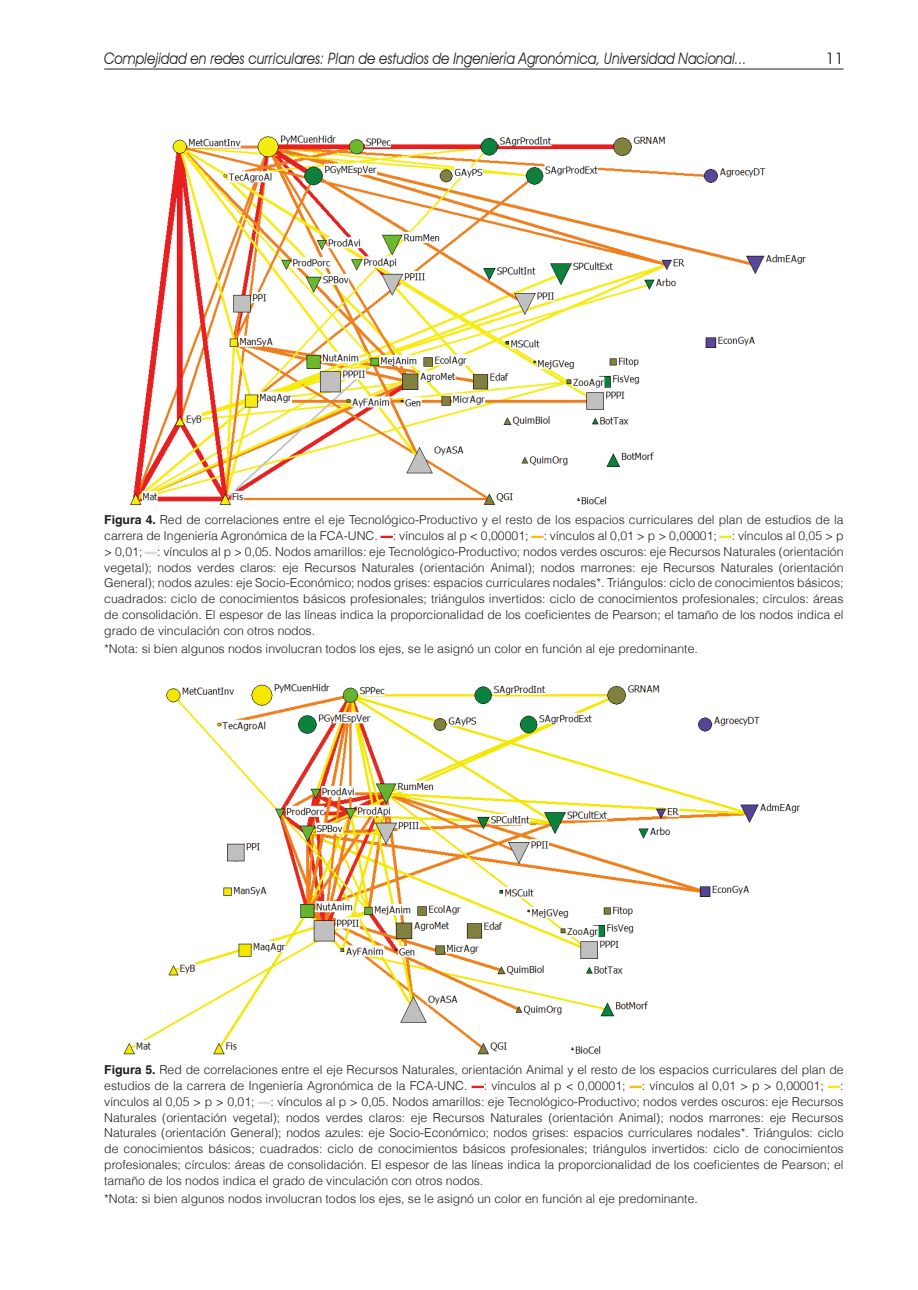
<style>
.page{position:relative;width:918px;height:1290px;background:#fff}
.page>*{position:absolute;margin:0;border:0;box-sizing:border-box;transform-origin:0 0}
.t1{font:italic 15.75px "Avant Garde IT Cby BT";color:#1d1d1c;scale:.87 1}
.t2{font:15.75px "Avant Garde IT Cby BT";color:#1d1d1c}
.t3{font:300 12.25px/15.8px "Helvetica LT";color:#1d1d1c;text-align:justify}
.s1{font-weight:700}
.s2{font-family:"Times New Roman";font-weight:400;color:#e71f20}
.s3{font-family:"Times New Roman";font-weight:400;color:#fabf13}
.s4{font-family:"Times New Roman";font-weight:400;color:#f6ec11}
.s5{font-family:"Times New Roman";font-weight:400;color:#d9dad9}
</style>
<div class="page">
<hr style="left:104px;top:69px;width:739px;height:1px;background:#1d1d1c">
<img style="left:130px;top:135px;width:677px;height:370px">
<img style="left:123px;top:683px;width:678px;height:372px">
<p class="t1" style="left:104px;top:49px;width:740px">Complejidad en redes curriculares: Plan de estudios de Ingeniería Agronómica, Universidad Nacional...</p>
<p class="t2" style="left:826px;top:49px;width:19px">11</p>
<p class="t3" style="left:104px;top:512px;width:741px"><span class="s1">Figura 4.</span> Red de correlaciones entre el eje Tecnológico-Productivo y el resto de los espacios curriculares del plan de estudios de la carrera de Ingeniería Agronómica de la FCA-UNC. <span class="s2">▬</span>: vínculos al p &lt; 0,00001; <span class="s3">▬</span>: vínculos al 0,01 &gt; p &gt; 0,00001; <span class="s4">▬</span>: vínculos al 0,05 &gt; p &gt; 0,01; <span class="s5">▬</span>: vínculos al p &gt; 0,05. Nodos amarillos: eje Tecnológico-Productivo; nodos verdes oscuros: eje Recursos Naturales (orientación vegetal); nodos verdes claros: eje Recursos Naturales (orientación Animal); nodos marrones: eje Recursos Naturales (orientación General); nodos azules: eje Socio-Económico; nodos grises: espacios curriculares nodales*. Triángulos: ciclo de conocimientos básicos; cuadrados: ciclo de conocimientos básicos profesionales; triángulos invertidos: ciclo de conocimientos profesionales; círculos: áreas de consolidación. El espesor de las líneas indica la proporcionalidad de los coeficientes de Pearson; el tamaño de los nodos indica el grado de vinculación con otros nodos.</p>
<p class="t3" style="left:104px;top:641px;width:595px">*Nota: si bien algunos nodos involucran todos los ejes, se le asignó un color en función al eje predominante.</p>
<p class="t3" style="left:104px;top:1062px;width:741px"><span class="s1">Figura 5.</span> Red de correlaciones entre el eje Recursos Naturales, orientación Animal y el resto de los espacios curriculares del plan de estudios de la carrera de Ingeniería Agronómica de la FCA-UNC. <span class="s2">▬</span>: vínculos al p &lt; 0,00001; <span class="s3">▬</span>: vínculos al 0,01 &gt; p &gt; 0,00001; <span class="s4">▬</span>: vínculos al 0,05 &gt; p &gt; 0,01; <span class="s5">▬</span>: vínculos al p &gt; 0,05. Nodos amarillos: eje Tecnológico-Productivo; nodos verdes oscuros: eje Recursos Naturales (orientación vegetal); nodos verdes claros: eje Recursos Naturales (orientación Animal); nodos marrones: eje Recursos Naturales (orientación General); nodos azules: eje Socio-Económico; nodos grises: espacios curriculares nodales*. Triángulos: ciclo de conocimientos básicos; cuadrados: ciclo de conocimientos básicos profesionales; triángulos invertidos: ciclo de conocimientos profesionales; círculos: áreas de consolidación. El espesor de las líneas indica la proporcionalidad de los coeficientes de Pearson; el tamaño de los nodos indica el grado de vinculación con otros nodos.</p>
<p class="t3" style="left:104px;top:1190px;width:595px">*Nota: si bien algunos nodos involucran todos los ejes, se le asignó un color en función al eje predominante.</p>
</div>
